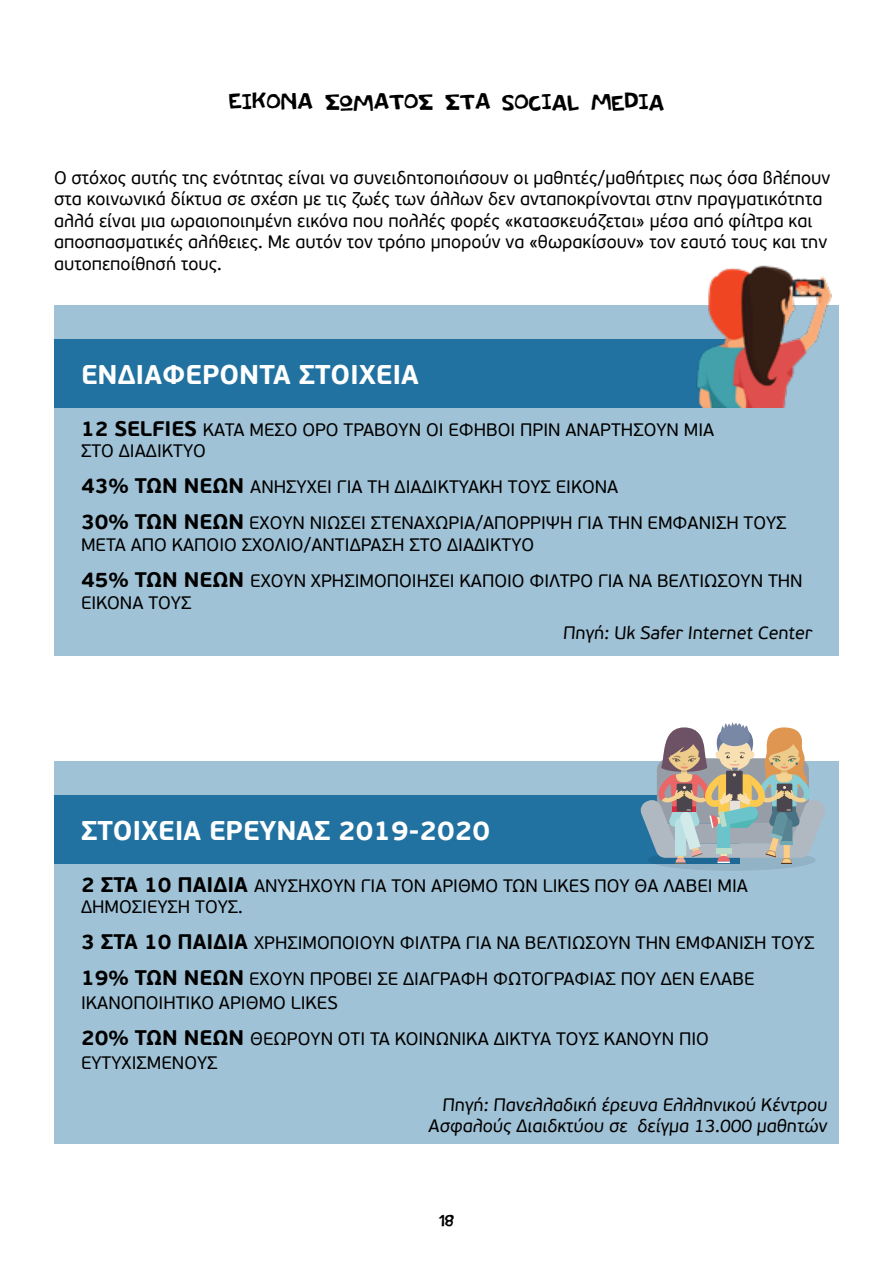
<style>
.page{position:relative;width:893px;height:1263px;background:#fff}
.page>*{position:absolute;margin:0;border:0;box-sizing:border-box;transform-origin:0 0}
.t1{font:30px "PF Amateur Flat Cool";color:#000}
.t2{font:700 27px "PF Beau Sans Pro";color:#fff}
.t3{font:21px "PF Amateur Flat Cool";color:#000}
.t4{font:18px/21.6px "PF Beau Sans Pro";color:#000}
.s1{font-weight:700;font-size:21px}
</style>
<div class="page">
<div style="left:54px;top:305px;width:785px;height:351px;background:#a0c2d6"></div>
<div style="left:54px;top:339px;width:686px;height:68px;background:#2172a1"></div>
<img style="left:674px;top:265px;width:158px;height:143px">
<div style="left:54px;top:761px;width:785px;height:383px;background:#a0c2d6"></div>
<div style="left:54px;top:795px;width:686px;height:68px;background:#2172a1"></div>
<svg style="left:648px;top:849px;width:168px;height:22px"></svg>
<svg style="left:640px;top:722px;width:185px;height:141px"></svg>
<h1 class="t1" style="left:229px;top:85px;width:437px">ΕΙΚΟΝΑ ΣΩΜΑΤΟΣ ΣΤΑ SOCIAL MEDIA</h1>
<p class="t4" style="left:54px;top:167px;width:778px">O στόχος αυτής της ενότητας είναι να συνειδητοποιήσουν οι μαθητές/μαθήτριες πως όσα βλέπουν στα κοινωνικά δίκτυα σε σχέση με τις ζωές των άλλων δεν ανταποκρίνονται στην πραγματικότητα αλλά είναι μια ωραιοποιημένη εικόνα που πολλές φορές «κατασκευάζεται» μέσα από φίλτρα και αποσπασματικές αλήθειες. Με αυτόν τον τρόπο μπορούν να «θωρακίσουν» τον εαυτό τους και την αυτοπεποίθησή τους.</p>
<h2 class="t2" style="left:81px;top:358px;width:339px">ΕΝΔΙΑΦΕΡΟΝΤΑ ΣΤΟΙΧΕΙΑ</h2>
<p class="t4" style="left:81px;top:419px;width:635px"><span class="s1">12 SELFIES</span> ΚΑΤΑ ΜΕΣΟ ΟΡΟ ΤΡΑΒΟΥΝ ΟΙ ΕΦΗΒΟΙ ΠΡΙΝ ΑΝΑΡΤΗΣΟΥΝ ΜΙΑ<br>ΣΤΟ ΔΙΑΔΙΚΤΥΟ</p>
<p class="t4" style="left:81px;top:469px;width:707px;line-height:36px"><span class="s1">43% ΤΩΝ ΝΕΩΝ</span> ΑΝΗΣΥΧΕΙ ΓΙΑ ΤΗ ΔΙΑΔΙΚΤΥΑΚΗ ΤΟΥΣ ΕΙΚΟΝΑ<br><span class="s1">30% ΤΩΝ ΝΕΩΝ</span> ΕΧΟΥΝ ΝΙΩΣΕΙ ΣΤΕΝΑΧΩΡΙΑ/ΑΠΟΡΡΙΨΗ ΓΙΑ ΤΗΝ ΕΜΦΑΝΙΣΗ ΤΟΥΣ</p>
<p class="t4" style="left:81px;top:527px;width:723px;line-height:36px">ΜΕΤΑ ΑΠΟ ΚΑΠΟΙΟ ΣΧΟΛΙΟ/ΑΝΤΙΔΡΑΣΗ ΣΤΟ ΔΙΑΔΙΚΤΥΟ<br><span class="s1">45% ΤΩΝ ΝΕΩΝ</span> ΕΧΟΥΝ ΧΡΗΣΙΜΟΠΟΙΗΣΕΙ ΚΑΠΟΙΟ ΦΙΛΤΡΟ ΓΙΑ ΝΑ ΒΕΛΤΙΩΣΟΥΝ ΤΗΝ</p>
<p class="t4" style="left:81px;top:592px;width:112px">ΕΙΚΟΝΑ ΤΟΥΣ</p>
<p class="t4" style="left:563px;top:622px;width:252px">Πηγή: Uk Safer Internet Center</p>
<h2 class="t2" style="left:81px;top:814px;width:411px">ΣΤΟΙΧΕΙΑ ΕΡΕΥΝΑΣ 2019-2020</h2>
<p class="t4" style="left:81px;top:875px;width:668px"><span class="s1">2 ΣΤΑ 10 ΠΑΙΔΙΑ</span> ΑΝΥΣΗΧΟΥΝ ΓΙΑ ΤΟΝ ΑΡΙΘΜΟ ΤΩΝ LIKES ΠΟΥ ΘΑ ΛΑΒΕΙ ΜΙΑ<br>ΔΗΜΟΣΙΕΥΣΗ ΤΟΥΣ.</p>
<p class="t4" style="left:81px;top:925px;width:735px;line-height:36px"><span class="s1">3 ΣΤΑ 10 ΠΑΙΔΙΑ</span> ΧΡΗΣΙΜΟΠΟΙΟΥΝ ΦΙΛΤΡΑ ΓΙΑ ΝΑ ΒΕΛΤΙΩΣΟΥΝ ΤΗΝ ΕΜΦΑΝΙΣΗ ΤΟΥΣ<br><span class="s1">19% ΤΩΝ ΝΕΩΝ</span> ΕΧΟΥΝ ΠΡΟΒΕΙ ΣΕ ΔΙΑΓΡΑΦΗ ΦΩΤΟΓΡΑΦΙΑΣ ΠΟΥ ΔΕΝ ΕΛΑΒΕ</p>
<p class="t4" style="left:81px;top:985px;width:629px;line-height:36px">ΙΚΑΝΟΠΟΙΗΤΙΚΟ ΑΡΙΘΜΟ LIKES<br><span class="s1">20% ΤΩΝ ΝΕΩΝ</span> ΘΕΩΡΟΥΝ ΟΤΙ ΤΑ ΚΟΙΝΩΝΙΚΑ ΔΙΚΤΥΑ ΤΟΥΣ ΚΑΝΟΥΝ ΠΙΟ</p>
<p class="t4" style="left:81px;top:1053px;width:138px">ΕΥΤΥΧΙΣΜΕΝΟΥΣ</p>
<p class="t4" style="left:428px;top:1095px;width:402px;line-height:21px;text-align:right">Πηγή: Πανελλαδική έρευνα Ελλληνικού Κέντρου<br>Ασφαλούς Διαιδκτύου σε δείγμα 13.000 μαθητών</p>
<p class="t3" style="left:438px;top:1209px;width:17px">18</p>
</div>
